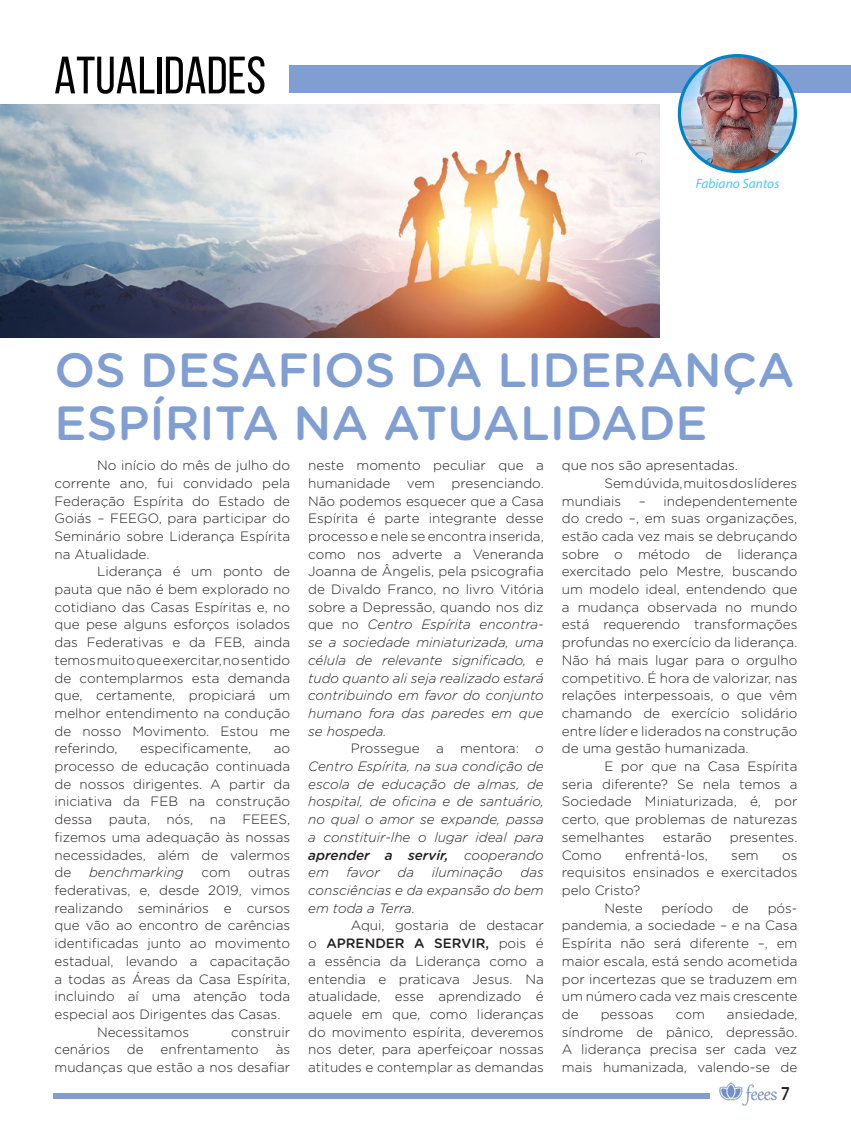
<style>
.page{position:relative;width:851px;height:1127px;background:#fff}
.page>*{position:absolute;margin:0;border:0;box-sizing:border-box;transform-origin:0 0}
.t1{font:52.5px "Bebas Neue";color:#000}
.t2{font:500 48px/52.5px "Gotham Rounded";color:#809ed2}
.t3{font:500 18px "Avant Garde IT Cby BT";color:#231f20}
.t4{font:300 13.5px/17.7px "Gotham Rounded";color:#231f20;text-align:justify}
.t5{font:italic 300 13.5px/17.7px "Gotham Rounded";color:#231f20;text-align:justify}
.t6{font:italic 13.5px "Myriad Pro";color:#45c8f4}
.s1{font-style:italic}
.s2{font-style:normal}
.s3{font-weight:500}
</style>
<div class="page">
<img style="left:719px;top:1082px;width:57px;height:23px">
<div style="left:54px;top:1093px;width:655px;height:6px;background:#809ed2"></div>
<div style="left:289px;top:66px;width:561px;height:27px;background:#809ed2"></div>
<img style="left:679px;top:56px;width:116px;height:115px;border-radius:58px">
<div style="left:677px;top:54px;width:119px;height:119px;border:3px solid #0082c9;border-radius:50%"></div>
<img style="left:0;top:105px;width:659px;height:232px">
<p class="t1" style="left:54px;top:47px;width:213px">ATUALIDADES</p>
<p class="t6" style="left:695px;top:175px;width:85px">Fabiano Santos</p>
<p class="t2" style="left:54px;top:342px;width:741px">OS DESAFIOS DA LIDERANÇA<br>ESPÍRITA NA ATUALIDADE</p>
<p class="t4" style="left:54px;top:456px;width:237px;text-indent:43px">No início do mês de julho do corrente ano, fui convidado pela Federação Espírita do Estado de Goiás – FEEGO, para participar do Seminário sobre Liderança Espírita na Atualidade.</p>
<p class="t4" style="left:54px;top:562px;width:237px;text-indent:43px">Liderança é um ponto de pauta que não é bem explorado no cotidiano das Casas Espíritas e, no que pese alguns esforços isolados das Federativas e da FEB, ainda temos muito que exercitar, no sentido de contemplarmos esta demanda que, certamente, propiciará um melhor entendimento na condução de nosso Movimento. Estou me referindo,</p>
<p class="t4" style="left:140px;top:739px;width:113px">especificamente,</p>
<p class="t4" style="left:54px;top:739px;width:237px;text-indent:219px">ao processo de educação continuada de nossos dirigentes. A partir da iniciativa da FEB na construção dessa pauta, nós, na FEEES, fizemos uma adequação às nossas necessidades, além de valermos de</p>
<p class="t5" style="left:89px;top:863px;width:96px">benchmarking</p>
<p class="t4" style="left:201px;top:863px;width:30px">com</p>
<p class="t4" style="left:54px;top:863px;width:237px;text-indent:194px">outras federativas, e, desde 2019, vimos realizando seminários e cursos que vão ao encontro de carências identificadas junto ao movimento estadual, levando a capacitação a todas as Áreas da Casa Espírita, incluindo aí uma atenção toda especial aos Dirigentes das Casas.</p>
<p class="t4" style="left:97px;top:1022px;width:93px">Necessitamos</p>
<p class="t4" style="left:54px;top:1022px;width:237px;text-indent:177px">construir cenários de enfrentamento às mudanças que estão a nos desafiar</p>
<p class="t4" style="left:308px;top:456px;width:237px">neste momento peculiar que a humanidade vem presenciando.<br>Não podemos esquecer que a Casa Espírita é parte integrante desse processo e nele se encontra inserida, como nos adverte a Veneranda Joanna de Ângelis, pela psicografia de Divaldo Franco, no livro Vitória sobre a Depressão, quando nos diz que no <span class="s1">Centro Espírita encontra&shy;se a sociedade miniaturizada, uma célula de relevante significado, e tudo quanto ali seja realizado estará contribuindo em favor do conjunto humano fora das paredes em que se hospeda.</span></p>
<p class="t5" style="left:308px;top:739px;width:237px;text-indent:43px"><span class="s2">Prossegue a mentora:</span> o Centro Espírita, na sua condição de escola de educação de almas, de hospital, de oficina e de santuário, no qual o amor se expande, passa a constituir-lhe o lugar ideal para <span class="s3">aprender a servir,</span> cooperando em</p>
<p class="t5" style="left:308px;top:863px;width:237px;text-indent:212px">das consciências e da expansão do bem em toda a Terra.</p>
<p class="t4" style="left:308px;top:916px;width:237px;text-indent:43px">Aqui, gostaria de destacar o <span class="s3">APRENDER A SERVIR,</span> pois é a essência da Liderança como a entendia e praticava Jesus. Na atualidade, esse aprendizado é aquele em que, como lideranças do movimento espírita, deveremos nos deter, para aperfeiçoar nossas atitudes e contemplar as demandas</p>
<p class="t5" style="left:346px;top:863px;width:35px">favor</p>
<p class="t5" style="left:397px;top:863px;width:18px">da</p>
<p class="t5" style="left:431px;top:863px;width:72px">iluminação</p>
<p class="t4" style="left:561px;top:456px;width:178px">que nos são apresentadas.</p>
<p class="t4" style="left:561px;top:473px;width:237px;text-indent:43px">Sem dúvida, muitos dos líderes mundiais</p>
<p class="t4" style="left:561px;top:491px;width:237px;text-indent:77px">– independentemente do credo –, em suas organizações, estão cada vez mais se debruçando sobre o método de liderança exercitado pelo Mestre, buscando um modelo ideal, entendendo que a mudança observada no mundo está requerendo transformações profundas no exercício da liderança.<br>Não há mais lugar para o orgulho competitivo. É hora de valorizar, nas relações interpessoais, o que vêm chamando de exercício solidário entre líder e liderados na construção de uma gestão humanizada.</p>
<p class="t4" style="left:561px;top:757px;width:237px;text-indent:43px">E por que na Casa Espírita seria diferente? Se nela temos a Sociedade Miniaturizada, é, por certo, que problemas de naturezas semelhantes</p>
<p class="t4" style="left:662px;top:827px;width:51px">estarão</p>
<p class="t4" style="left:729px;top:827px;width:69px">presentes.</p>
<p class="t4" style="left:561px;top:845px;width:41px">Como</p>
<p class="t4" style="left:625px;top:845px;width:84px">enfrentá-los,</p>
<p class="t4" style="left:731px;top:845px;width:29px">sem</p>
<p class="t4" style="left:561px;top:845px;width:237px;text-indent:220px">os requisitos ensinados e exercitados pelo Cristo?</p>
<p class="t4" style="left:604px;top:898px;width:40px">Neste</p>
<p class="t4" style="left:661px;top:898px;width:53px">período</p>
<p class="t4" style="left:732px;top:898px;width:18px">de</p>
<p class="t4" style="left:561px;top:898px;width:237px;text-indent:206px">pós&shy;pandemia, a sociedade – e na Casa Espírita não será diferente –, em maior escala, está sendo acometida por incertezas que se traduzem em um número cada vez mais crescente de</p>
<p class="t4" style="left:561px;top:1004px;width:237px;text-indent:165px">ansiedade, síndrome de pânico, depressão.<br>A liderança precisa ser cada vez mais humanizada, valendo-se de</p>
<p class="t4" style="left:600px;top:1004px;width:55px">pessoas</p>
<p class="t4" style="left:675px;top:1004px;width:30px">com</p>
<h3 class="t3" style="left:780px;top:1083px;width:12px">7</h3>
</div>
